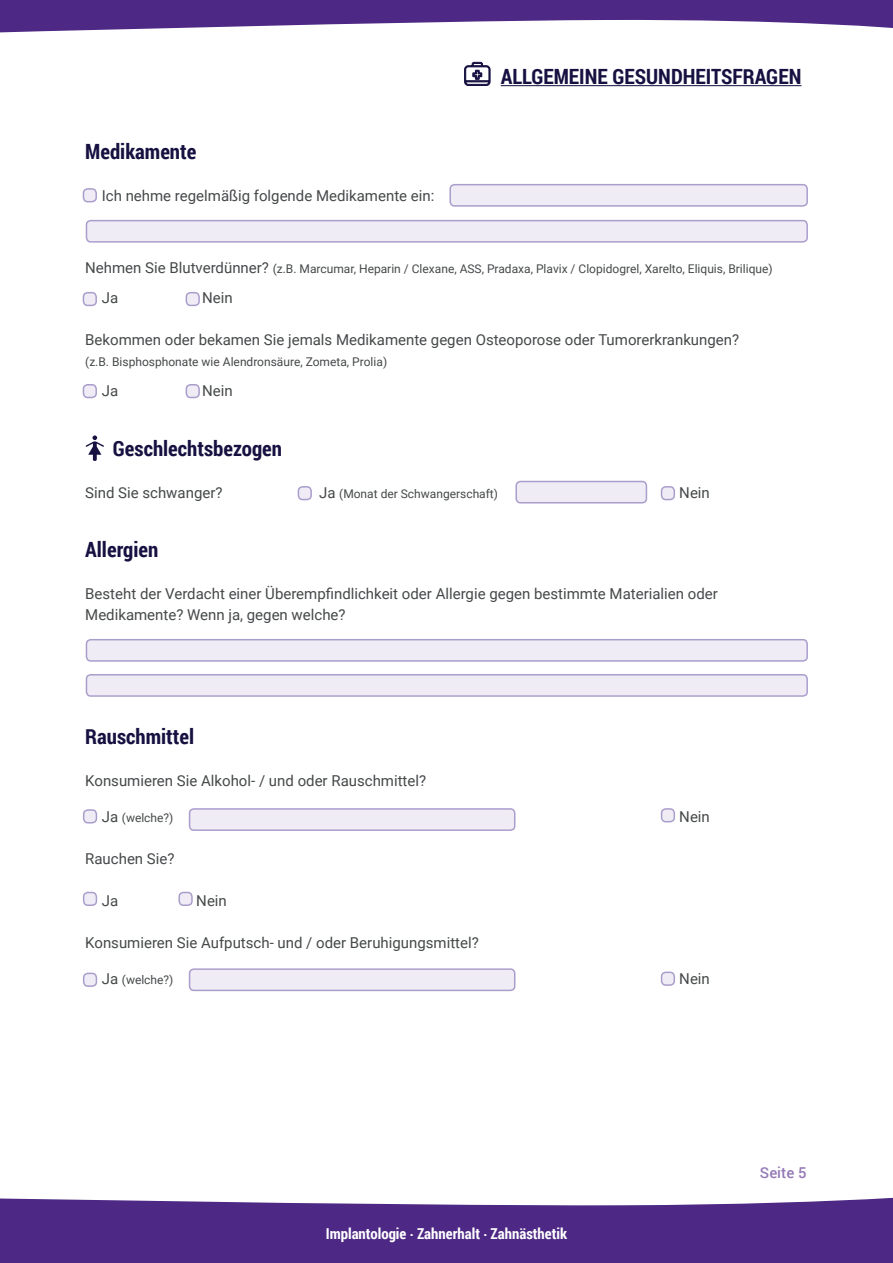
<style>
.page{position:relative;width:893px;height:1263px;background:#fff}
.page>*{position:absolute;margin:0;border:0;box-sizing:border-box;transform-origin:0 0}
.t1{font:700 21px "Roboto Condensed";color:#161141}
.t2{font:15px "Roboto";color:#454849}
.t3{font:700 15px "Roboto Condensed";color:#fff}
.t4{font:500 15px "Roboto";color:#9579b6}
.t5{font:12px "Roboto";color:#454849}
.s1{font-size:15px}
</style>
<div class="page">
<svg style="left:0;top:1197px;width:893px;height:66px;background:#5c3a8e"></svg>
<svg style="left:0;top:0;width:893px;height:33px"></svg>
<hr style="left:501px;top:85px;width:300px;height:1px;background:#161141">
<svg style="left:464px;top:62px;width:27px;height:24px"></svg>
<svg style="left:85px;top:435px;width:19px;height:26px"></svg>
<div style="left:83px;top:189px;width:13px;height:13px;background:#efecf5;border-radius:4px"></div>
<div style="left:83px;top:188px;width:14px;height:14px;border:2px solid #543d98;border-radius:4px"></div>
<div style="left:83px;top:293px;width:13px;height:12px;background:#efecf5;border-radius:4px"></div>
<div style="left:83px;top:292px;width:14px;height:14px;border:2px solid #543d98;border-radius:4px"></div>
<div style="left:83px;top:385px;width:13px;height:12px;background:#efecf5;border-radius:4px"></div>
<div style="left:83px;top:384px;width:14px;height:14px;border:2px solid #543d98;border-radius:4px"></div>
<div style="left:84px;top:810px;width:12px;height:13px;background:#efecf5;border-radius:4px"></div>
<div style="left:83px;top:809px;width:14px;height:14px;border:2px solid #543d98;border-radius:4px"></div>
<div style="left:84px;top:892px;width:12px;height:13px;background:#efecf5;border-radius:4px"></div>
<div style="left:83px;top:892px;width:14px;height:14px;border:2px solid #543d98;border-radius:4px"></div>
<div style="left:84px;top:973px;width:12px;height:13px;background:#efecf5;border-radius:4px"></div>
<div style="left:83px;top:973px;width:14px;height:14px;border:2px solid #543d98;border-radius:4px"></div>
<div style="left:179px;top:892px;width:13px;height:13px;background:#efecf5;border-radius:4px"></div>
<div style="left:178px;top:892px;width:15px;height:14px;border:2px solid #543d98;border-radius:4px"></div>
<div style="left:662px;top:809px;width:12px;height:13px;background:#efecf5;border-radius:4px"></div>
<div style="left:661px;top:808px;width:14px;height:14px;border:2px solid #543d98;border-radius:4px"></div>
<div style="left:662px;top:972px;width:12px;height:13px;background:#efecf5;border-radius:4px"></div>
<div style="left:661px;top:971px;width:14px;height:15px;border:2px solid #543d98;border-radius:4px"></div>
<div style="left:298px;top:487px;width:13px;height:13px;background:#efecf5;border-radius:4px"></div>
<div style="left:298px;top:486px;width:14px;height:14px;border:2px solid #543d98;border-radius:4px"></div>
<div style="left:662px;top:487px;width:12px;height:13px;background:#efecf5;border-radius:4px"></div>
<div style="left:661px;top:486px;width:14px;height:14px;border:2px solid #543d98;border-radius:4px"></div>
<div style="left:186px;top:293px;width:13px;height:12px;background:#efecf5;border-radius:4px"></div>
<div style="left:186px;top:292px;width:14px;height:14px;border:2px solid #543d98;border-radius:4px"></div>
<div style="left:186px;top:385px;width:13px;height:12px;background:#efecf5;border-radius:4px"></div>
<div style="left:186px;top:384px;width:14px;height:14px;border:2px solid #543d98;border-radius:4px"></div>
<div style="left:450px;top:185px;width:357px;height:21px;background:#efecf5;border-radius:4px"></div>
<div style="left:449px;top:184px;width:359px;height:23px;border:2px solid #543d98;border-radius:4px"></div>
<div style="left:516px;top:481px;width:130px;height:22px;background:#efecf5;border-radius:4px"></div>
<div style="left:515px;top:481px;width:132px;height:22px;border:2px solid #543d98;border-radius:4px"></div>
<div style="left:86px;top:640px;width:721px;height:21px;background:#efecf5;border-radius:4px"></div>
<div style="left:86px;top:639px;width:722px;height:23px;border:2px solid #543d98;border-radius:4px"></div>
<div style="left:86px;top:675px;width:721px;height:21px;background:#efecf5;border-radius:4px"></div>
<div style="left:86px;top:674px;width:722px;height:23px;border:2px solid #543d98;border-radius:4px"></div>
<div style="left:190px;top:809px;width:325px;height:21px;background:#efecf5;border-radius:4px"></div>
<div style="left:189px;top:808px;width:326px;height:23px;border:2px solid #543d98;border-radius:4px"></div>
<div style="left:190px;top:969px;width:325px;height:21px;background:#efecf5;border-radius:4px"></div>
<div style="left:189px;top:968px;width:326px;height:23px;border:2px solid #543d98;border-radius:4px"></div>
<div style="left:86px;top:221px;width:721px;height:21px;background:#efecf5;border-radius:4px"></div>
<div style="left:86px;top:220px;width:722px;height:23px;border:2px solid #543d98;border-radius:4px"></div>
<p class="t1" style="left:85px;top:137px;width:113px">Medikamente</p>
<p class="t2" style="left:102px;top:185px;width:334px">Ich nehme regelmäßig folgende Medikamente ein:</p>
<p class="t1" style="left:501px;top:62px;width:302px">ALLGEMEINE GESUNDHEITSFRAGEN</p>
<p class="t5" style="left:85px;top:260px;width:689px"><span class="s1">Nehmen Sie Blutverdünner?</span> (z.B. Marcumar, Heparin / Clexane, ASS, Pradaxa, Plavix / Clopidogrel, Xarelto, Eliquis, Brilique)</p>
<p class="t2" style="left:102px;top:287px;width:18px">Ja</p>
<p class="t2" style="left:202px;top:287px;width:32px">Nein</p>
<p class="t2" style="left:85px;top:329px;width:655px">Bekommen oder bekamen Sie jemals Medikamente gegen Osteoporose oder Tumorerkrankungen?</p>
<p class="t5" style="left:85px;top:353px;width:303px">(z.B. Bisphosphonate wie Alendronsäure, Zometa, Prolia)</p>
<p class="t2" style="left:102px;top:380px;width:18px">Ja</p>
<p class="t2" style="left:202px;top:380px;width:32px">Nein</p>
<p class="t1" style="left:113px;top:434px;width:171px">Geschlechtsbezogen</p>
<p class="t2" style="left:85px;top:482px;width:139px">Sind Sie schwanger?</p>
<p class="t5" style="left:319px;top:485px;width:180px"><span class="s1">Ja</span> (Monat der Schwangerschaft)</p>
<p class="t2" style="left:679px;top:482px;width:32px">Nein</p>
<p class="t1" style="left:85px;top:534px;width:75px">Allergien</p>
<p class="t2" style="left:85px;top:583px;width:634px">Besteht der Verdacht einer Überempfindlichkeit oder Allergie gegen bestimmte Materialien oder</p>
<p class="t2" style="left:85px;top:604px;width:262px">Medikamente? Wenn ja, gegen welche?</p>
<p class="t1" style="left:85px;top:722px;width:110px">Rauschmittel</p>
<p class="t2" style="left:85px;top:770px;width:342px">Konsumieren Sie Alkohol- / und oder Rauschmittel?</p>
<p class="t5" style="left:102px;top:809px;width:73px"><span class="s1">Ja</span> (welche?)</p>
<p class="t2" style="left:679px;top:806px;width:32px">Nein</p>
<p class="t2" style="left:85px;top:848px;width:91px">Rauchen Sie?</p>
<p class="t2" style="left:102px;top:890px;width:18px">Ja</p>
<p class="t2" style="left:196px;top:890px;width:32px">Nein</p>
<p class="t2" style="left:85px;top:932px;width:395px">Konsumieren Sie Aufputsch- und / oder Beruhigungsmittel?</p>
<p class="t5" style="left:102px;top:971px;width:73px"><span class="s1">Ja</span> (welche?)</p>
<p class="t2" style="left:679px;top:968px;width:32px">Nein</p>
<p class="t3" style="left:326px;top:1223px;width:243px">Implantologie . Zahnerhalt . Zahnästhetik</p>
<p class="t4" style="left:760px;top:1162px;width:48px">Seite 5</p>
</div>
